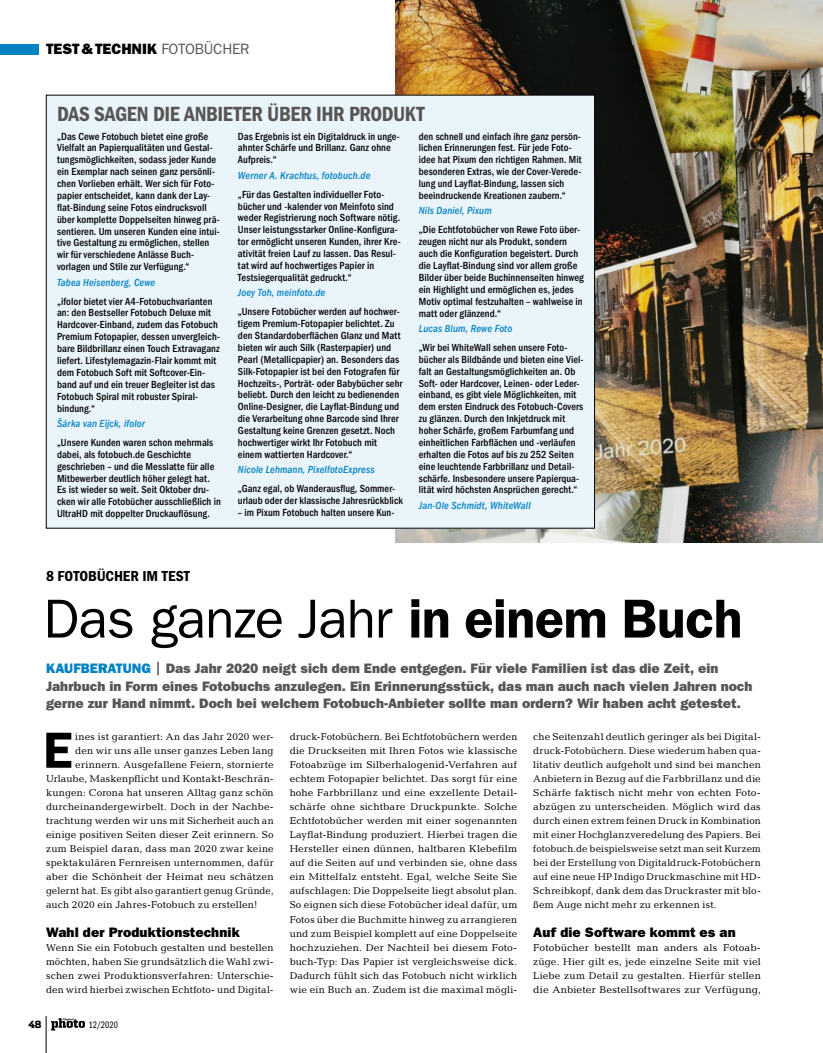
<style>
.page{position:relative;width:823px;height:1053px;background:#fff}
.page>*{position:absolute;margin:0;border:0;box-sizing:border-box;transform-origin:0 0}
.t1{font:55px "ITC Franklin Gothic Std";letter-spacing:-.015em;color:#000}
.t2{font:600 51px "ITC Franklin Gothic Std";color:#000}
.t3{font:21.25px "ITC Franklin Gothic Std Dm Cd";letter-spacing:-.02em;color:#575654}
.t4{font:15px "ITC Franklin Gothic Std Hvy";letter-spacing:-.005em;color:#000}
.t5{font:15px "ITC Franklin Gothic Std Dm Cd";letter-spacing:.005em;color:#000;scale:1.04 1}
.t6{font:13.75px/17.5px "ITC Franklin Gothic Std Hvy";color:#575654}
.t7{font:13.75px "ITC Franklin Gothic Std Hvy";letter-spacing:.005em;color:#000}
.t8{font:500 condensed 10.62px/11.9px "ITC Franklin Gothic Std";letter-spacing:.005em;color:#000}
.t9{font:italic 500 condensed 10.62px "ITC Franklin Gothic Std";letter-spacing:.01em;color:#0082c3}
.t10{font:10px/14px "Candida Std";letter-spacing:.015em;color:#000;text-align:justify}
.t11{font:800 10px "Sommet Slab";color:#000}
.t12{font:9.75px "ITC Franklin Gothic Std Bk Cp";letter-spacing:.01em;color:#000}
.s1{font-family:"ITC Franklin Gothic Std";color:#575654}
.s2{font-weight:600}
.s3{color:#0082c3}
.s4{font-family:"ITC Franklin Gothic Std";font-weight:500}
</style>
<div class="page">
<img style="left:395px;top:0;width:427px;height:542px">
<div style="left:46px;top:95px;width:548px;height:433px;background:#eaf4fb"></div>
<svg style="left:51px;top:1018px;width:34px;height:12px"></svg>
<hr style="left:46px;top:1015px;width:1px;height:37px;background:#000">
<div style="left:0;top:44px;width:39px;height:10px;background:#0082c3"></div>
<h3 class="t4" style="left:46px;top:40px;width:205px">TEST&amp;TECHNIK <span class="s1">FOTOBÜCHER</span></h3>
<h3 class="t3" style="left:57px;top:101px;width:369px">DAS SAGEN DIE ANBIETER ÜBER IHR PRODUKT</h3>
<p class="t8" style="left:57px;top:130px;width:164px">„Das Cewe Fotobuch bietet eine große Vielfalt an Papierqualitäten und Gestal&shy;tungsmöglichkeiten, sodass jeder Kunde ein Exemplar nach seinen ganz persönli&shy;chen Vorlieben erhält. Wer sich für Foto&shy;papier entscheidet, kann dank der Lay&shy;flat-Bindung seine Fotos eindrucksvoll über komplette Doppelseiten hinweg prä&shy;sentieren. Um unseren Kunden eine intui&shy;tive Gestaltung zu ermöglichen, stellen wir für verschiedene Anlässe Buch&shy;vorlagen und Stile zur Verfügung.“</p>
<p class="t9" style="left:57px;top:276px;width:100px">Tabea Heisenberg, Cewe</p>
<p class="t8" style="left:57px;top:295px;width:164px">„ifolor bietet vier A4-Fotobuchvarianten an: den Bestseller Fotobuch Deluxe mit Hardcover-Einband, zudem das Fotobuch Premium Fotopapier, dessen unvergleich&shy;bare Bildbrillanz einen Touch Extravaganz liefert. Lifestylemagazin-Flair kommt mit dem Fotobuch Soft mit Softcover-Ein&shy;band auf und ein treuer Begleiter ist das Fotobuch Spiral mit robuster Spiral&shy;bindung.“</p>
<p class="t9" style="left:57px;top:417px;width:89px">Šárka van Eijck, ifolor</p>
<p class="t8" style="left:57px;top:436px;width:165px">„Unsere Kunden waren schon mehrmals dabei, als fotobuch.de Geschichte geschrieben – und die Messlatte für alle Mitbewerber deutlich höher gelegt hat.<br>Es ist wieder so weit. Seit Oktober dru&shy;cken wir alle Fotobücher ausschließlich in UltraHD mit doppelter Druckauflösung.</p>
<p class="t8" style="left:418px;top:130px;width:164px">den schnell und einfach ihre ganz persön&shy;lichen Erinnerungen fest. Für jede Foto&shy;idee hat Pixum den richtigen Rahmen. Mit besonderen Extras, wie der Cover-Verede&shy;lung und Layflat-Bindung, lassen sich beeindruckende Kreationen zaubern.“</p>
<p class="t9" style="left:418px;top:205px;width:74px">Nils Daniel, Pixum</p>
<p class="t8" style="left:418px;top:224px;width:166px">„Die Echtfotobücher von Rewe Foto über&shy;zeugen nicht nur als Produkt, sondern auch die Konfiguration begeistert. Durch die Layflat-Bindung sind vor allem große Bilder über beide Buchinnenseiten hinweg ein Highlight und ermöglichen es, jedes Motiv optimal festzuhalten – wahlweise in matt oder glänzend.“</p>
<p class="t9" style="left:418px;top:322px;width:95px">Lucas Blum, Rewe Foto</p>
<p class="t8" style="left:418px;top:341px;width:166px">„Wir bei WhiteWall sehen unsere Foto&shy;bücher als Bildbände und bieten eine Viel&shy;falt an Gestaltungsmöglichkeiten an. Ob Soft- oder Hardcover, Leinen- oder Leder&shy;einband, es gibt viele Möglichkeiten, mit dem ersten Eindruck des Fotobuch-Covers zu glänzen. Durch den Inkjetdruck mit hoher Schärfe, großem Farbumfang und einheitlichen Farbflächen und -verläufen erhalten die Fotos auf bis zu 252 Seiten eine leuchtende Farbbrillanz und Detail&shy;schärfe. Insbesondere unsere Papierqua&shy;lität wird höchsten Ansprüchen gerecht.“</p>
<p class="t9" style="left:418px;top:499px;width:113px">Jan-Ole Schmidt, WhiteWall</p>
<p class="t8" style="left:238px;top:130px;width:163px">Das Ergebnis ist ein Digitaldruck in unge&shy;ahnter Schärfe und Brillanz. Ganz ohne<br>Aufpreis.“</p>
<p class="t9" style="left:238px;top:169px;width:134px">Werner A. Krachtus, fotobuch.de</p>
<p class="t8" style="left:238px;top:188px;width:164px">„Für das Gestalten individueller Foto&shy;bücher und -kalender von Meinfoto sind weder Registrierung noch Software nötig.<br>Unser leistungsstarker Online-Konfigura&shy;tor ermöglicht unseren Kunden, ihrer Kre&shy;ativität freien Lauf zu lassen. Das Resul&shy;tat wird auf hochwertiges Papier in Testsiegerqualität gedruckt.“</p>
<p class="t9" style="left:238px;top:287px;width:89px">Joey Toh, meinfoto.de</p>
<p class="t8" style="left:238px;top:306px;width:166px">„Unsere Fotobücher werden auf hochwer&shy;tigem Premium-Fotopapier belichtet. Zu den Standardoberflächen Glanz und Matt bieten wir auch Silk (Rasterpapier) und Pearl (Metallicpapier) an. Besonders das Silk-Fotopapier ist bei den Fotografen für Hochzeits-, Porträt- oder Babybücher sehr beliebt. Durch den leicht zu bedienenden Online-Designer, die Layflat-Bindung und die Verarbeitung ohne Barcode sind Ihrer Gestaltung keine Grenzen gesetzt. Noch hochwertiger wirkt Ihr Fotobuch mit einem wattierten Hardcover.“</p>
<p class="t9" style="left:238px;top:464px;width:138px">Nicole Lehmann, PixelfotoExpress</p>
<p class="t8" style="left:238px;top:483px;width:166px">„Ganz egal, ob Wanderausflug, Sommer&shy;urlaub oder der klassische Jahresrückblick</p>
<p class="t8" style="left:238px;top:506px;width:158px">– im Pixum Fotobuch halten unsere Kun-</p>
<h3 class="t5" style="left:46px;top:567px;width:140px">8 FOTOBÜCHER IM TEST</h3>
<h1 class="t1" style="left:43px;top:587px;width:700px">Das ganze Jahr <span class="s2">in einem Buch</span></h1>
<p class="t6" style="left:46px;top:659px;width:707px"><span class="s3">KAUFBERATUNG</span> <span class="s4">|</span> Das Jahr 2020 neigt sich dem Ende entgegen. Für viele Familien ist das die Zeit, ein<br>Jahrbuch in Form eines Fotobuchs anzulegen. Ein Erinnerungsstück, das man auch nach vielen Jahren noch gerne zur Hand nimmt. Doch bei welchem Fotobuch-Anbieter sollte man ordern? Wir haben acht getestet.</p>
<h2 class="t2" style="left:43px;top:720px;width:31px">E</h2>
<p class="t10" style="left:75px;top:729px;width:200px">ines ist garantiert: An das Jahr 2020 wer-</p>
<p class="t10" style="left:75px;top:743px;width:200px">den wir uns alle unser ganzes Leben lang</p>
<p class="t10" style="left:75px;top:757px;width:200px">erinnern. Ausgefallene Feiern, stornierte</p>
<p class="t10" style="left:46px;top:771px;width:229px">Urlaube, Maskenpflicht und Kontakt-Beschrän-</p>
<p class="t10" style="left:46px;top:785px;width:229px">kungen: Corona hat unseren Alltag ganz schön</p>
<p class="t10" style="left:46px;top:799px;width:229px">durcheinandergewirbelt. Doch in der Nachbe-</p>
<p class="t10" style="left:46px;top:813px;width:229px">trachtung werden wir uns mit Sicherheit auch an</p>
<p class="t10" style="left:46px;top:827px;width:229px">einige positiven Seiten dieser Zeit erinnern. So</p>
<p class="t10" style="left:46px;top:841px;width:229px">zum Beispiel daran, dass man 2020 zwar keine</p>
<p class="t10" style="left:46px;top:855px;width:229px">spektakulären Fernreisen unternommen, dafür</p>
<p class="t10" style="left:46px;top:869px;width:229px">aber die Schönheit der Heimat neu schätzen</p>
<p class="t10" style="left:46px;top:883px;width:229px">gelernt hat. Es gibt also garantiert genug Gründe,</p>
<p class="t10" style="left:46px;top:898px;width:213px">auch 2020 ein Jahres-Fotobuch zu erstellen!</p>
<p class="t7" style="left:46px;top:923px;width:195px">Wahl der Produktionstechnik</p>
<p class="t10" style="left:46px;top:940px;width:229px">Wenn Sie ein Fotobuch gestalten und bestellen möchten, haben Sie grundsätzlich die Wahl zwi&shy;schen zwei Produktionsverfahren: Unterschie&shy;den wird hierbei zwischen Echtfoto- und Digital-</p>
<p class="t11" style="left:28px;top:1017px;width:15px">48</p>
<p class="t12" style="left:89px;top:1018px;width:31px">12/2020</p>
<p class="t10" style="left:289px;top:729px;width:229px">druck-Fotobüchern. Bei Echtfotobüchern werden die Druckseiten mit Ihren Fotos wie klassische Fotoabzüge im Silberhalogenid-Verfahren auf echtem Fotopapier belichtet. Das sorgt für eine hohe Farbbrillanz und eine exzellente Detail&shy;schärfe ohne sichtbare Druckpunkte. Solche Echtfotobücher werden mit einer sogenannten Layflat-Bindung produziert. Hierbei tragen die Hersteller einen dünnen, haltbaren Klebefilm auf die Seiten auf und verbinden sie, ohne dass ein Mittelfalz entsteht. Egal, welche Seite Sie aufschlagen: Die Doppelseite liegt absolut plan.<br>So eignen sich diese Fotobücher ideal dafür, um Fotos über die Buchmitte hinweg zu arrangieren und zum Beispiel komplett auf eine Doppelseite hochzuziehen. Der Nachteil bei diesem Foto&shy;buch-Typ: Das Papier ist vergleichsweise dick.<br>Dadurch fühlt sich das Fotobuch nicht wirklich wie ein Buch an. Zudem ist die maximal mögli-</p>
<p class="t10" style="left:533px;top:729px;width:229px">che Seitenzahl deutlich geringer als bei Digital&shy;druck-Fotobüchern. Diese wiederum haben qua&shy;litativ deutlich aufgeholt und sind bei manchen Anbietern in Bezug auf die Farbbrillanz und die Schärfe faktisch nicht mehr von echten Foto&shy;abzügen zu unterscheiden. Möglich wird das durch einen extrem feinen Druck in Kombination mit einer Hochglanzveredelung des Papiers. Bei fotobuch.de beispielsweise setzt man seit Kurzem bei der Erstellung von Digitaldruck-Fotobüchern auf eine neue HP Indigo Druckmaschine mit HD-Schreibkopf, dank dem das Druckraster mit blo&shy;ßem Auge nicht mehr zu erkennen ist.</p>
<p class="t7" style="left:533px;top:923px;width:204px">Auf die Software kommt es an</p>
<p class="t10" style="left:533px;top:940px;width:229px">Fotobücher bestellt man anders als Fotoab&shy;züge. Hier gilt es, jede einzelne Seite mit viel Liebe zum Detail zu gestalten. Hierfür stellen die Anbieter Bestellsoftwares zur Verfügung,</p>
</div>
